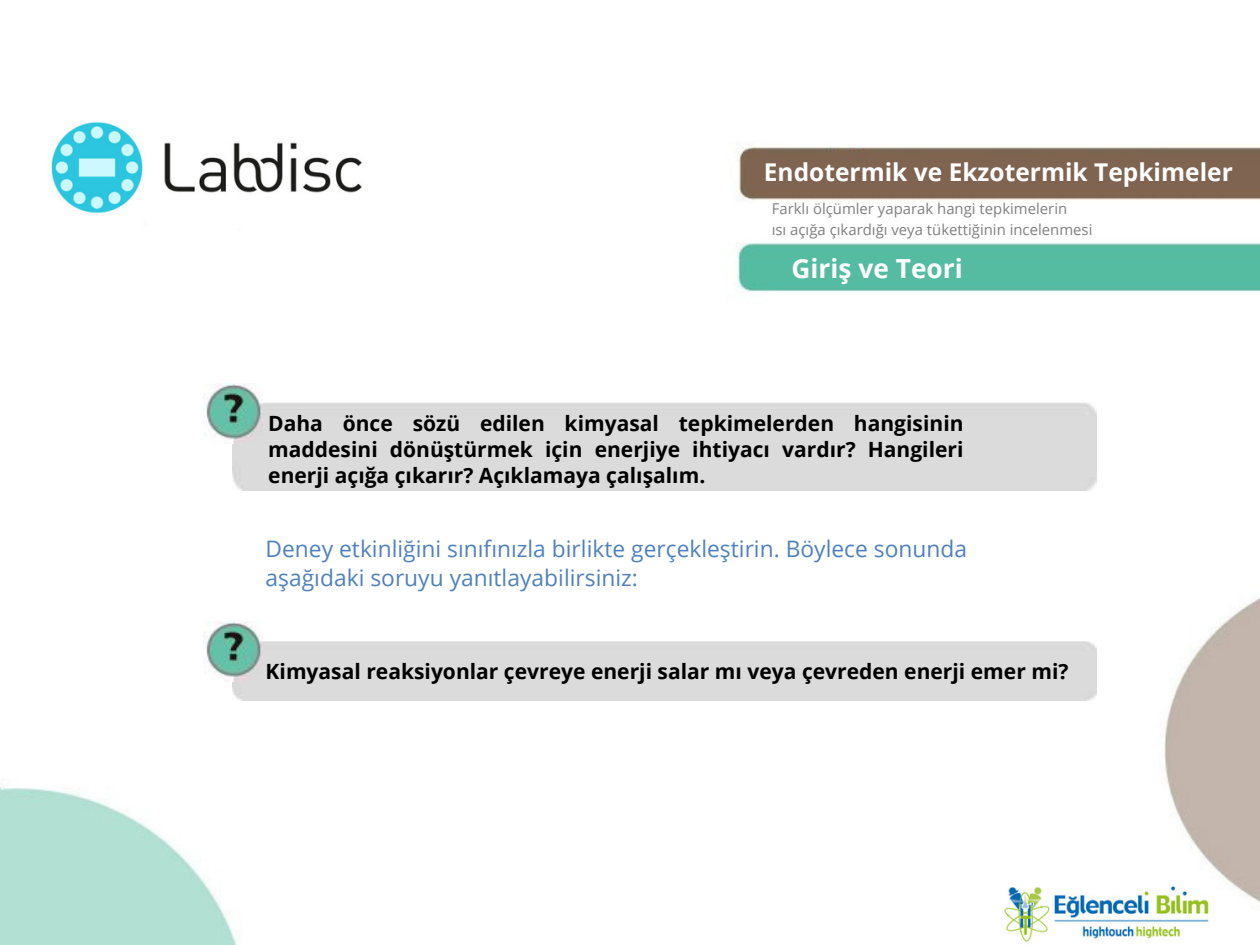
<style>
.page{position:relative;width:1260px;height:945px;background:#fff}
.page>*{position:absolute;margin:0;border:0;box-sizing:border-box;transform-origin:0 0}
.t1{font:700 26.25px "Open Sans";color:#fff}
.t2{font:700 24.5px "Open Sans";color:#fff}
.t3{font:22.75px/28.9px "Open Sans";color:#4f81bd}
.t4{font:700 21px/26.2px "Open Sans";color:#000;text-align:justify}
.t5{font:14.88px "Open Sans";color:#7f7f7f}
</style>
<div class="page">
<img style="left:0;top:122px;width:1260px;height:823px">
<div style="left:233px;top:401px;width:863px;height:89px;background:#dbdbdb"></div>
<img style="left:203px;top:383px;width:59px;height:60px">
<div style="left:233px;top:641px;width:863px;height:60px;background:#dbdbdb"></div>
<img style="left:203px;top:621px;width:59px;height:60px">
<p class="t2" style="left:764px;top:155px;width:470px">Endotermik ve Ekzotermik Tepkimeler</p>
<p class="t5" style="left:772px;top:199px;width:297px">Farklı ölçümler yaparak hangi tepkimelerin</p>
<h2 class="t5" style="left:772px;top:220px;width:322px">ısı açığa çıkardığı veya tükettiğinin incelenmesi</h2>
<p class="t1" style="left:792px;top:250px;width:173px">Giriş ve Teori</p>
<p class="t4" style="left:268px;top:409px;width:697px">Daha önce sözü edilen kimyasal tepkimelerden hangisinin maddesini dönüştürmek için enerjiye ihtiyacı vardır? Hangileri enerji açığa çıkarır? Açıklamaya çalışalım.</p>
<h2 class="t3" style="left:266px;top:534px;width:703px">Deney etkinliğini sınıfınızla birlikte gerçekleştirin. Böylece sonunda aşağıdaki soruyu yanıtlayabilirsiniz:</h2>
<h3 class="t4" style="left:266px;top:658px;width:804px">Kimyasal reaksiyonlar çevreye enerji salar mı veya çevreden enerji emer mi?</h3>
</div>
